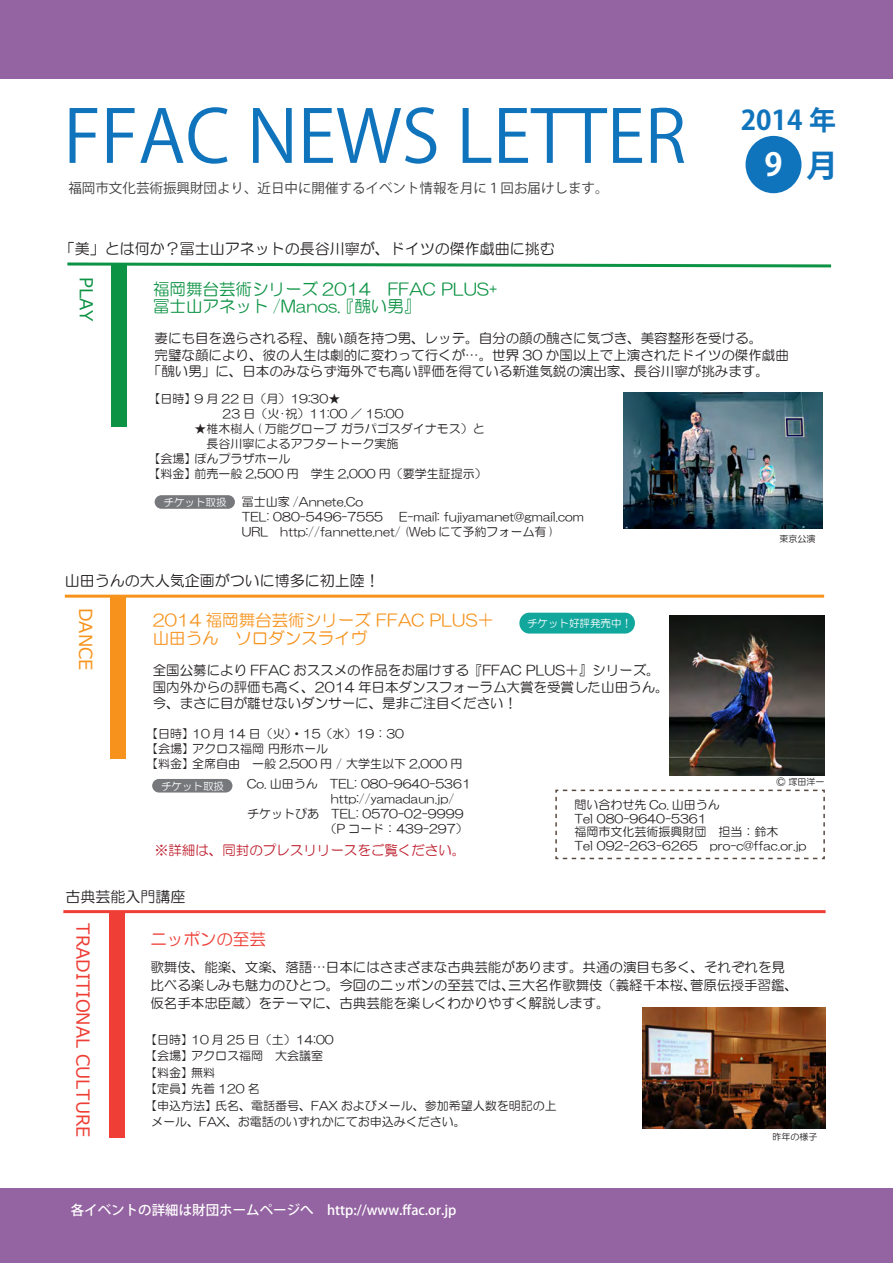
<style>
.page{position:relative;width:893px;height:1263px;background:#fff}
.page>*{position:absolute;margin:0;border:0;box-sizing:border-box;transform-origin:0 0}
.t1{font:72px "Koz Go Pro";color:#1074bc}
.t2{font:700 31.5px "Koz Go Pro";color:#fff}
.t3{font:700 27px "Koz Go Pro";color:#1074bc}
.t4{font:18px "Meiryo UI";color:#ee3e35}
.t5{font:18px "Meiryo UI";color:#f7931d}
.t6{font:18px "Meiryo UI";color:#0d9344}
.t7{font:16.5px/16.5px "HG Maru Gothic MPRO";color:#0d9344}
.t8{font:16.5px/18px "HG Maru Gothic MPRO";color:#f7931d}
.t9{font:16.5px "HG Maru Gothic MPRO";color:#ee3e35}
.t10{font:15px "HG Maru Gothic MPRO";color:#231f20}
.t11{font:13.5px/16.5px "HG Maru Gothic MPRO";color:#231f20}
.t12{font:13.5px "Koz Go Pro";color:#3e3e3f}
.t13{font:500 13.5px "Koz Go Pro";color:#fff}
.t14{font:13.5px "HG Maru Gothic MPRO";color:#be1d2c}
.t15{font:12px/15px "HG Maru Gothic MPRO";color:#231f20}
.t16{font:10.5px "HG Maru Gothic MPRO";color:#fff}
.t17{font:9px "HG Maru Gothic MPRO";color:#231f20}
.s1{color:#1074bc}
</style>
<div class="page">
<svg style="left:67px;top:262px;width:765px;height:7px"></svg>
<div style="left:112px;top:265px;width:15px;height:161px;background:#0d9344"></div>
<div style="left:0;top:1188px;width:893px;height:75px;background:#9463a1"></div>
<div style="left:0;top:0;width:893px;height:78px;background:#9463a1"></div>
<div style="left:745px;top:136px;width:56px;height:57px;background:#1074bc;border-radius:50%"></div>
<div style="left:519px;top:613px;width:116px;height:20px;background:#12a79d;border-radius:10px"></div>
<hr style="left:65px;top:595px;width:759px;height:3px;background:#f7931d">
<div style="left:110px;top:597px;width:16px;height:161px;background:#f7931d"></div>
<hr style="left:63px;top:910px;width:763px;height:3px;background:#ee3e35">
<div style="left:110px;top:912px;width:15px;height:225px;background:#ee3e35"></div>
<svg style="left:555px;top:789px;width:270px;height:71px"></svg>
<img style="left:669px;top:615px;width:155px;height:160px">
<div style="left:155px;top:495px;width:80px;height:14px;background:#76787b;border-radius:7px"></div>
<img style="left:623px;top:393px;width:199px;height:135px">
<img style="left:643px;top:1007px;width:183px;height:122px">
<div style="left:152px;top:779px;width:80px;height:13px;background:#76787b;border-radius:7px"></div>
<h1 class="t1" style="left:63px;top:90px;width:624px">FFAC NEWS LETTER</h1>
<p class="t12" style="left:68px;top:179px;width:541px">福岡市文化芸術振興財団より、近日中に開催するイベント情報を月に１回お届けします。</p>
<p class="t10" style="left:60px;top:241px;width:496px">「美」とは何か？冨士山アネットの長谷川寧が、ドイツの傑作戯曲に挑む</p>
<h3 class="t7" style="left:153px;top:281px;width:346px">福岡舞台芸術シリーズ 2014　FFAC PLUS+冨士山アネット /Manos. 『醜い男』</h3>
<h3 class="t6" style="left:99px;top:277px;width:46px;rotate:90deg">PLAY</h3>
<h3 class="t3" style="left:741px;top:103px;width:97px">2014 年</h3>
<h2 class="t2" style="left:764px;top:144px;width:75px">9 <span class="s1">月</span></h2>
<p class="t11" style="left:155px;top:330px;width:609px">妻にも目を逸らされる程、醜い顔を持つ男、レッテ。自分の顔の醜さに気づき、美容整形を受ける。</p>
<p class="t11" style="left:155px;top:347px;width:636px">完璧な顔により、彼の人生は劇的に変わって行くが…。世界 30 か国以上で上演されたドイツの傑作戯曲</p>
<p class="t11" style="left:148px;top:363px;width:623px">「醜い男」に、日本のみならず海外でも高い評価を得ている新進気鋭の演出家、長谷川寧が挑みます。</p>
<p class="t15" style="left:155px;top:391px;width:250px;text-indent:-6px">【日時】9 月 22 日（月）19:30★<br>　　　　　 23 日（火･祝）11:00 ／ 15:00</p>
<p class="t15" style="left:194px;top:421px;width:292px">★椎木樹人 ( 万能グローブ ガラパゴスダイナモス）と</p>
<p class="t15" style="left:206px;top:436px;width:193px">長谷川寧によるアフタートーク実施</p>
<p class="t15" style="left:149px;top:451px;width:143px">【会場】ぽんプラザホール</p>
<p class="t15" style="left:149px;top:466px;width:340px">【料金】前売一般 2,500 円　学生 2,000 円（要学生証提示）</p>
<p class="t16" style="left:164px;top:497px;width:64px">チケット取扱</p>
<p class="t15" style="left:242px;top:494px;width:344px">冨士山家 /Annete.Co<br>TEL: 080-5496-7555 　E-mail: fujiyamanet@gmail.com<br>URL http://fannette.net/ (Web にて予約フォーム有 )</p>
<p class="t10" style="left:65px;top:573px;width:316px">山田うんの大人気企画がついに博多に初上陸！</p>
<h3 class="t8" style="left:153px;top:611px;width:343px">2014 福岡舞台芸術シリーズ FFAC PLUS＋山田うん　ソロダンスライヴ</h3>
<p class="t11" style="left:153px;top:662px;width:517px">全国公募により FFAC おススメの作品をお届けする『FFAC PLUS＋』シリーズ。国内外からの評価も高く、2014 年日本ダンスフォーラム大賞を受賞した山田うん。今、まさに目が離せないダンサーに、是非ご注目ください！</p>
<h3 class="t5" style="left:98px;top:608px;width:64px;rotate:90deg">DANCE</h3>
<p class="t16" style="left:527px;top:618px;width:106px">チケット好評発売中！</p>
<p class="t15" style="left:146px;top:726px;width:318px">【日時】10 月 14 日（火）・15（水）19：30<br>【会場】アクロス福岡 円形ホール<br>【料金】全席自由　一般 2,500 円 / 大学生以下 2,000 円</p>
<p class="t17" style="left:780px;top:534px;width:37px">東京公演</p>
<p class="t16" style="left:161px;top:781px;width:65px">チケット取扱</p>
<p class="t15" style="left:247px;top:776px;width:225px">Co. 山田うん　TEL: 080-9640-5361</p>
<p class="t15" style="left:331px;top:791px;width:125px">http://yamadaun.jp/</p>
<p class="t15" style="left:247px;top:806px;width:218px">チケットぴあ　TEL: 0570-02-9999</p>
<p class="t15" style="left:325px;top:821px;width:144px">（P コード：439-297）</p>
<p class="t14" style="left:155px;top:843px;width:312px">※詳細は、同封のプレスリリースをご覧ください。</p>
<p class="t17" style="left:776px;top:777px;width:49px">© 塚田洋一</p>
<p class="t15" style="left:574px;top:798px;width:234px;line-height:13.5px">問い合わせ先 Co. 山田うん<br>Tel 080-9640-5361<br>福岡市文化芸術振興財団　担当：鈴木<br>Tel 092-263-6265　pro-c@ffac.or.jp</p>
<p class="t10" style="left:65px;top:889px;width:121px">古典芸能入門講座</p>
<h3 class="t4" style="left:95px;top:923px;width:216px;rotate:90deg">TRADITIONAL CULTURE</h3>
<h3 class="t9" style="left:150px;top:931px;width:117px">ニッポンの至芸</h3>
<p class="t11" style="left:150px;top:958px;width:649px;line-height:18px">歌舞伎、能楽、文楽、落語…日本にはさまざまな古典芸能があります。共通の演目も多く、それぞれを見比べる楽しみも魅力のひとつ。今回のニッポンの至芸では、三大名作歌舞伎（義経千本桜、菅原伝授手習鑑、仮名手本忠臣蔵）をテーマに、古典芸能を楽しくわかりやすく解説します。</p>
<p class="t15" style="left:145px;top:1032px;width:190px">【日時】10 月 25 日（土）14:00</p>
<p class="t15" style="left:145px;top:1048px;width:179px">【会場】アクロス福岡　大会議室</p>
<p class="t15" style="left:145px;top:1065px;width:71px">【料金】無料</p>
<p class="t15" style="left:145px;top:1081px;width:116px">【定員】先着 120 名</p>
<p class="t15" style="left:145px;top:1098px;width:413px">【申込方法】氏名、電話番号、FAX およびメール、参加希望人数を明記の上</p>
<p class="t15" style="left:151px;top:1114px;width:316px">メール、FAX、お電話のいずれかにてお申込みください。</p>
<p class="t17" style="left:772px;top:1132px;width:46px">昨年の様子</p>
<p class="t13" style="left:71px;top:1202px;width:387px">各イベントの詳細は財団ホームページへ　http://www.ffac.or.jp</p>
</div>
